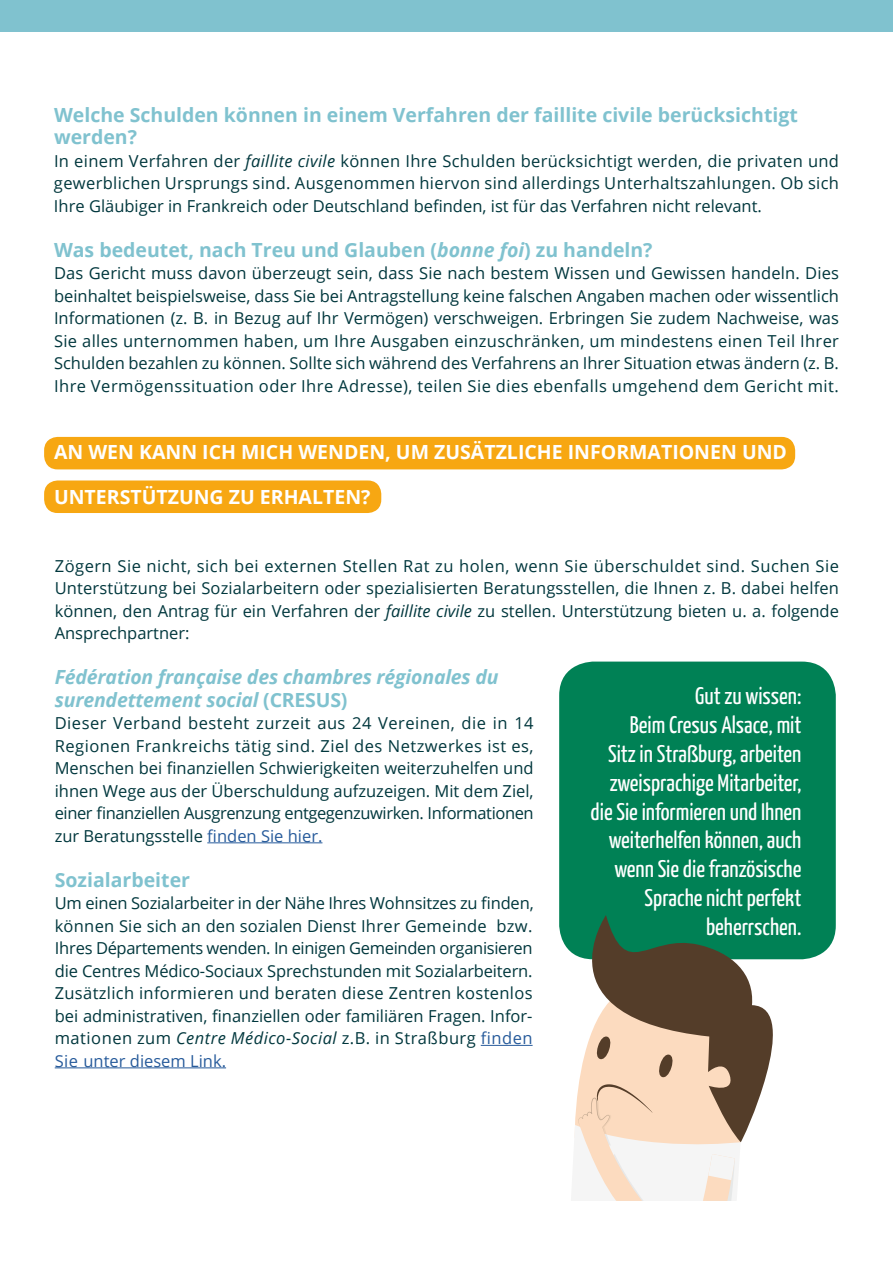
<style>
.page{position:relative;width:893px;height:1263px;background:#fff}
.page>*{position:absolute;margin:0;border:0;box-sizing:border-box;transform-origin:0 0}
.t1{font:24px/28.8px "Yanone Kaffeesatz";color:#fff;text-align:right}
.t2{font:700 19.5px/22.5px "Open Sans";color:#80c2cf}
.t3{font:700 19.5px "Open Sans";color:#fff}
.t4{font:italic 700 19.5px/22.5px "Open Sans";letter-spacing:-.01em;color:#80c2cf}
.t5{font:16.5px/22.5px "Open Sans";color:#00373d;text-align:justify}
.s1{font-style:italic}
.s2{font-style:normal}
.s3{color:#275b9b}
</style>
<div class="page">
<div style="left:0;top:0;width:893px;height:32px;background:#80c2cf"></div>
<div style="left:44px;top:437px;width:751px;height:32px;background:#f7a712;border-radius:14px"></div>
<div style="left:44px;top:480px;width:337px;height:33px;background:#f7a712;border-radius:14px"></div>
<hr style="left:207px;top:842px;width:115px;height:1px;background:#275b9b">
<hr style="left:481px;top:1045px;width:52px;height:1px;background:#275b9b">
<hr style="left:55px;top:1067px;width:171px;height:1px;background:#275b9b">
<div style="left:559px;top:662px;width:277px;height:297px;background:#008155;border-radius:34px"></div>
<svg style="left:559px;top:915px;width:245px;height:227px"></svg>
<svg style="left:658px;top:1054px;width:16px;height:24px"></svg>
<svg style="left:596px;top:1036px;width:15px;height:24px"></svg>
<svg style="left:571px;top:1084px;width:170px;height:117px"></svg>
<p class="t2" style="left:54px;top:103px;width:745px">Welche Schulden können in einem Verfahren der faillite civile berücksichtigt werden?</p>
<p class="t5" style="left:54px;top:149px;width:786px">In einem Verfahren der <span class="s1">faillite civile</span> können Ihre Schulden berücksichtigt werden, die privaten und gewerblichen Ursprungs sind. Ausgenommen hiervon sind allerdings Unterhaltszahlungen. Ob sich Ihre Gläubiger in Frankreich oder Deutschland befinden, ist für das Verfahren nicht relevant.</p>
<p class="t2" style="left:54px;top:238px;width:600px">Was bedeutet, nach Treu und Glauben (<span class="s1">bonne foi</span>) zu handeln?</p>
<p class="t5" style="left:54px;top:261px;width:786px">Das Gericht muss davon überzeugt sein, dass Sie nach bestem Wissen und Gewissen handeln. Dies beinhaltet beispielsweise, dass Sie bei Antragstellung keine falschen Angaben machen oder wissentlich Informationen (z. B. in Bezug auf Ihr Vermögen) verschweigen. Erbringen Sie zudem Nachweise, was Sie alles unternommen haben, um Ihre Ausgaben einzuschränken, um mindestens einen Teil Ihrer Schulden bezahlen zu können. Sollte sich während des Verfahrens an Ihrer Situation etwas ändern (z. B.<br>Ihre Vermögenssituation oder Ihre Adresse), teilen Sie dies ebenfalls umgehend dem Gericht mit.</p>
<p class="t3" style="left:54px;top:438px;width:734px">AN WEN KANN ICH MICH WENDEN, UM ZUSÄTZLICHE INFORMATIONEN UND</p>
<p class="t3" style="left:54px;top:483px;width:318px">UNTERSTÜTZUNG ZU ERHALTEN?</p>
<p class="t5" style="left:55px;top:554px;width:786px">Zögern Sie nicht, sich bei externen Stellen Rat zu holen, wenn Sie überschuldet sind. Suchen Sie Unterstützung bei Sozialarbeitern oder spezialisierten Beratungsstellen, die Ihnen z. B. dabei helfen können, den Antrag für ein Verfahren der <span class="s1">faillite civile</span> zu stellen. Unterstützung bieten u. a. folgende Ansprechpartner:</p>
<p class="t4" style="left:55px;top:665px;width:445px">Fédération française des chambres régionales du surendettement social <span class="s2">(CRESUS)</span></p>
<p class="t5" style="left:55px;top:711px;width:480px">Dieser Verband besteht zurzeit aus 24 Vereinen, die in 14<br>Regionen Frankreichs tätig sind. Ziel des Netzwerkes ist es, Menschen bei finanziellen Schwierigkeiten weiterzuhelfen und ihnen Wege aus der Überschuldung aufzuzeigen. Mit dem Ziel, einer finanziellen Ausgrenzung entgegenzuwirken. Informationen zur Beratungsstelle <span class="s3">finden Sie hier.</span></p>
<p class="t2" style="left:55px;top:868px;width:137px">Sozialarbeiter</p>
<p class="t5" style="left:55px;top:891px;width:480px">Um einen Sozialarbeiter in der Nähe Ihres Wohnsitzes zu finden, können Sie sich an den sozialen Dienst Ihrer Gemeinde bzw.<br>Ihres Départements wenden. In einigen Gemeinden organisieren die Centres Médico-Sociaux Sprechstunden mit Sozialarbeitern.<br>Zusätzlich informieren und beraten diese Zentren kostenlos bei administrativen, finanziellen oder familiären Fragen. Infor&shy;mationen zum <span class="s1">Centre Médico-Social</span> z.B. in Straßburg <span class="s3">finden Sie unter diesem Link.</span></p>
<h1 class="t1" style="left:590px;top:681px;width:212px">Gut zu wissen:<br>Beim Cresus Alsace, mit<br>Sitz in Straßburg, arbeiten zweisprachige Mitarbeiter, die Sie informieren und Ihnen weiterhelfen können, auch wenn Sie die französische<br>Sprache nicht perfekt beherrschen.</h1>
</div>
